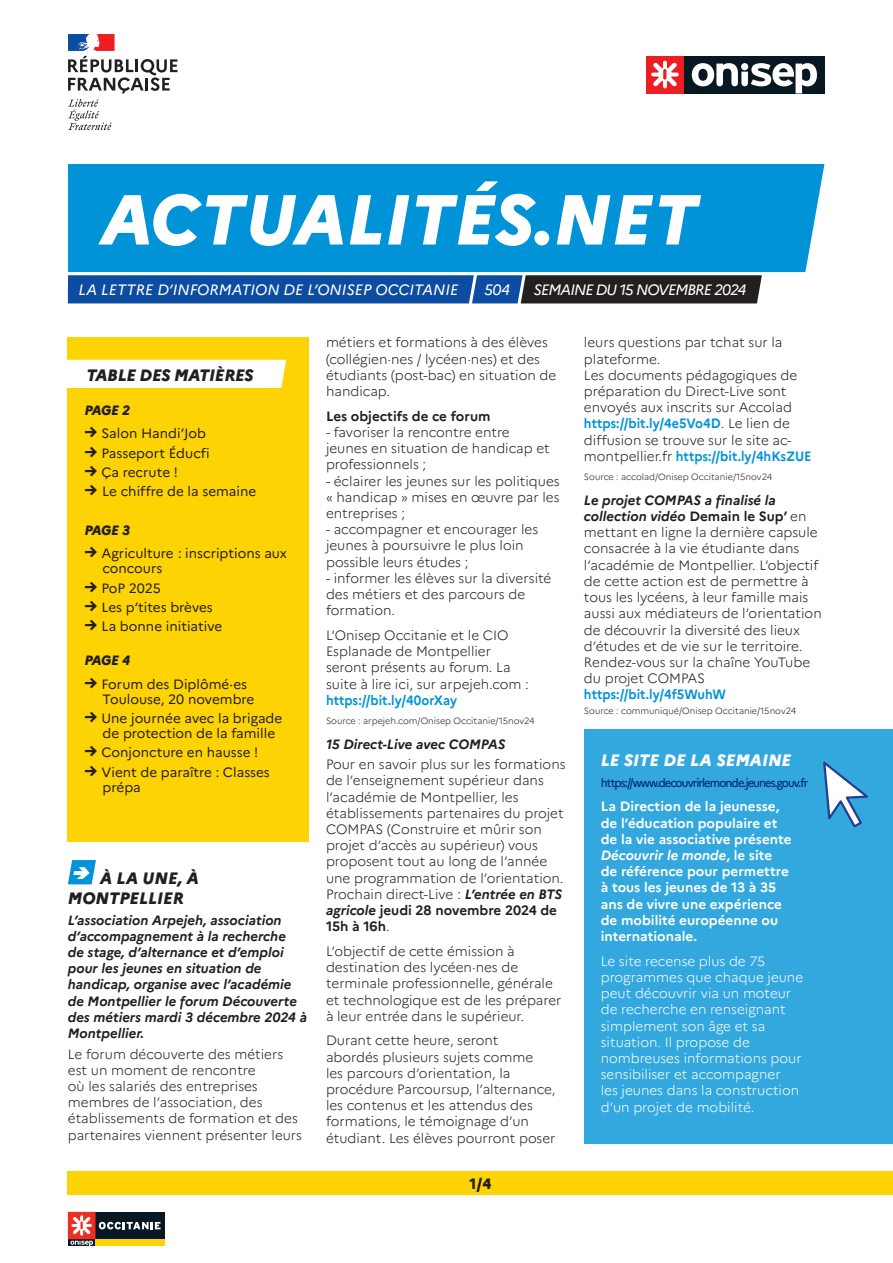
<style>
.page{position:relative;width:893px;height:1263px;background:#fff}
.page>*{position:absolute;margin:0;border:0;box-sizing:border-box;transform-origin:0 0}
.t1{font:italic 800 70.5px "Marianne";color:#fff}
.TITRE{font:italic 800 16.5px/19.8px "Marianne";color:#231f20}
.TITRE-2{font:italic 800 16.5px "Marianne";color:#fff}
.Tx_Courant{font:italic 800 16.5px "Marianne";letter-spacing:-.015em;color:#231f20}
.TITRE-3{font:italic 15px "Marianne";color:#fff}
.TITRE-4{font:italic 15px "Marianne";letter-spacing:-.06em;color:#fff}
.t2{font:800 15px "Marianne";color:#231f20}
.TEXTE_COURANT{font:300 13.5px/16.2px "Marianne";color:#231f20}
.t3{font:13.5px/15px "Marianne";color:#231f20}
.TEXTE_COURANT-2{font:italic 700 13.5px/16.2px "Marianne";color:#231f20}
.TEXTE_COURANT-3{font:300 13.5px/16.2px "Marianne";color:#fff}
.TEXTE_COURANT-4{font:700 13.5px/16.2px "Marianne";color:#fff}
.TEXTE_COURANT-5{font:700 13.5px "Marianne";color:#231f20}
.t4{font:italic 800 13.5px "Marianne";letter-spacing:-.05em;color:#231f20}
.TITRE-5{font:500 12px "Marianne";letter-spacing:-.08em;color:#002c76;scale:.93 1}
.TITRE-6{font:300 9px "Marianne";color:#231f20}
.s1{font-weight:800;font-style:italic;font-size:16.5px}
.s2{font-weight:700;color:#0093d8}
.s3{font-weight:700;font-style:italic}
.s4{font-weight:700}
.s5{font-style:italic}
</style>
<div class="page">
<div style="left:68px;top:164px;width:756px;height:108px;background:#0093d8"></div>
<svg style="left:67px;top:275px;width:695px;height:28px;background:#1a4177"></svg>
<div style="left:68px;top:1239px;width:27px;height:7px;background:#071822"></div>
<div style="left:95px;top:1212px;width:70px;height:27px;background:#071822"></div>
<div style="left:95px;top:1239px;width:70px;height:7px;background:#fed304"></div>
<div style="left:68px;top:1212px;width:27px;height:27px;background:#ee2e22"></div>
<svg style="left:70px;top:1215px;width:23px;height:31px"></svg>
<svg style="left:99px;top:1222px;width:62px;height:7px"></svg>
<svg style="left:68px;top:99px;width:44px;height:31px"></svg>
<svg style="left:68px;top:34px;width:109px;height:59px"></svg>
<div style="left:68px;top:337px;width:241px;height:505px;background:#fed304"></div>
<div style="left:584px;top:729px;width:309px;height:415px;background:#33a8df"></div>
<div style="left:68px;top:360px;width:218px;height:28px;background:#fff"></div>
<div style="left:68px;top:1171px;width:825px;height:24px;background:#fed304"></div>
<svg style="left:823px;top:761px;width:45px;height:67px"></svg>
<div style="left:684px;top:56px;width:141px;height:37px;background:#071822"></div>
<svg style="left:692px;top:63px;width:125px;height:30px"></svg>
<div style="left:646px;top:56px;width:38px;height:37px;background:#ee1d23"></div>
<svg style="left:651px;top:61px;width:28px;height:27px"></svg>
<svg style="left:68px;top:860px;width:28px;height:24px"></svg>
<p class="t1" style="left:101px;top:176px;width:598px">ACTUALITÉS.NET</p>
<p class="TITRE-3" style="left:79px;top:280px;width:381px">LA LETTRE D’INFORMATION DE L’ONISEP OCCITANIE</p>
<p class="TITRE-3" style="left:484px;top:280px;width:28px">504</p>
<p class="TITRE-4" style="left:533px;top:280px;width:214px">SEMAINE DU 15 NOVEMBRE 2024</p>
<p class="Tx_Courant" style="left:86px;top:365px;width:169px">TABLE DES MATIÈRES</p>
<p class="t4" style="left:85px;top:402px;width:47px">PAGE 2</p>
<p class="t3" style="left:85px;top:426px;width:123px"><span class="s1">→</span> Salon Handi’Job</p>
<p class="t3" style="left:85px;top:445px;width:127px"><span class="s1">→</span> Passeport Éducfi</p>
<p class="t3" style="left:85px;top:465px;width:95px"><span class="s1">→</span> Ça recrute !</p>
<p class="t3" style="left:85px;top:484px;width:173px"><span class="s1">→</span> Le chiffre de la semaine</p>
<p class="t4" style="left:85px;top:522px;width:47px">PAGE 3</p>
<p class="t3" style="left:103px;top:546px;width:186px;text-indent:-18px"><span class="s1">→</span> Agriculture : inscriptions aux concours</p>
<p class="t3" style="left:85px;top:580px;width:78px"><span class="s1">→</span> PoP 2025</p>
<p class="t3" style="left:85px;top:599px;width:130px"><span class="s1">→</span> Les p’tites brèves</p>
<p class="t3" style="left:85px;top:619px;width:139px"><span class="s1">→</span> La bonne initiative</p>
<p class="t4" style="left:85px;top:652px;width:47px">PAGE 4</p>
<p class="t3" style="left:103px;top:676px;width:153px;text-indent:-18px"><span class="s1">→</span> Forum des Diplômé·es<br>Toulouse, 20 novembre</p>
<p class="t3" style="left:103px;top:711px;width:181px;text-indent:-18px"><span class="s1">→</span> Une journée avec la brigade de protection de la famille</p>
<p class="t3" style="left:85px;top:745px;width:175px"><span class="s1">→</span> Conjoncture en hausse !</p>
<p class="t3" style="left:103px;top:764px;width:169px;text-indent:-18px"><span class="s1">→</span> Vient de paraître : Classes prépa</p>
<p class="TITRE" style="left:68px;top:868px;width:132px;text-indent:32px">À LA UNE, À<br>MONTPELLIER</p>
<p class="TEXTE_COURANT-2" style="left:68px;top:912px;width:241px">L’association Arpejeh, association d’accompagnement à la recherche<br>de stage, d’alternance et d’emploi pour les jeunes en situation de handicap, organise avec l’académie de Montpellier le forum Découverte des métiers mardi 3 décembre 2024 à<br>Montpellier.</p>
<p class="TEXTE_COURANT" style="left:68px;top:1045px;width:236px">Le forum découverte des métiers est un moment de rencontre<br>où les salariés des entreprises membres de l’association, des établissements de formation et des partenaires viennent présenter leurs</p>
<p class="TEXTE_COURANT" style="left:326px;top:334px;width:232px">métiers et formations à des élèves (collégien·nes / lycéen·nes) et des étudiants (post-bac) en situation de handicap.</p>
<p class="TEXTE_COURANT-5" style="left:326px;top:408px;width:166px">Les objectifs de ce forum</p>
<p class="TEXTE_COURANT" style="left:326px;top:424px;width:225px">- favoriser la rencontre entre jeunes en situation de handicap et professionnels ;</p>
<p class="TEXTE_COURANT" style="left:326px;top:473px;width:235px;text-align:justify">- éclairer les jeunes sur les politiques « handicap » mises en œuvre par les entreprises ;</p>
<p class="TEXTE_COURANT" style="left:326px;top:521px;width:214px">- accompagner et encourager les jeunes à poursuivre le plus loin possible leurs études ;</p>
<p class="TEXTE_COURANT" style="left:326px;top:570px;width:227px">- informer les élèves sur la diversité des métiers et des parcours de formation.</p>
<p class="TEXTE_COURANT" style="left:326px;top:627px;width:204px">L’Onisep Occitanie et le CIO<br>Esplanade de Montpellier seront présents au forum. La suite à lire ici, sur arpejeh.com : <span class="s2">https://bit.ly/40orXay</span></p>
<p class="TITRE-6" style="left:326px;top:715px;width:210px">Source : arpejeh.com/Onisep Occitanie/15nov24</p>
<p class="TEXTE_COURANT-2" style="left:326px;top:736px;width:181px">15 Direct-Live avec COMPAS</p>
<p class="TEXTE_COURANT" style="left:326px;top:756px;width:241px">Pour en savoir plus sur les formations de l’enseignement supérieur dans l’académie de Montpellier, les établissements partenaires du projet<br>COMPAS (Construire et mûrir son projet d’accès au supérieur) vous proposent tout au long de l’année une programmation de l’orientation.<br>Prochain direct-Live : <span class="s3">L’entrée en BTS agricole</span> <span class="s4">jeudi 28 novembre 2024 de<br>15h à 16h</span>.</p>
<p class="TEXTE_COURANT" style="left:326px;top:943px;width:237px">L’objectif de cette émission à destination des lycéen·nes de terminale professionnelle, générale et technologique est de les préparer à leur entrée dans le supérieur.</p>
<p class="TEXTE_COURANT" style="left:326px;top:1032px;width:231px">Durant cette heure, seront<br>abordés plusieurs sujets comme<br>les parcours d’orientation, la procédure Parcoursup, l’alternance, les contenus et les attendus des formations, le témoignage d’un étudiant. Les élèves pourront poser</p>
<p class="t2" style="left:469px;top:1174px;width:23px">1/4</p>
<p class="TEXTE_COURANT" style="left:584px;top:334px;width:229px">leurs questions par tchat sur la plateforme.<br>Les documents pédagogiques de préparation du Direct-Live sont envoyés aux inscrits sur Accolad <span class="s2">https://bit.ly/4e5Vo4D</span>. Le lien de diffusion se trouve sur le site ac&shy;montpellier.fr <span class="s2">https://bit.ly/4hKsZUE</span></p>
<p class="TITRE-6" style="left:584px;top:471px;width:190px">Source : accolad/Onisep Occitanie/15nov24</p>
<p class="TEXTE_COURANT" style="left:584px;top:492px;width:239px"><span class="s3">Le projet COMPAS a finalisé la collection vidéo</span> <span class="s4">Demain le Sup’</span> en mettant en ligne la dernière capsule consacrée à la vie étudiante dans l’académie de Montpellier. L’objectif de cette action est de permettre à tous les lycéens, à leur famille mais aussi aux médiateurs de l’orientation de découvrir la diversité des lieux d’études et de vie sur le territoire.<br>Rendez-vous sur la chaîne YouTube du projet COMPAS <span class="s2">https://bit.ly/4f5WuhW</span></p>
<p class="TITRE-6" style="left:584px;top:706px;width:214px">Source : communiqué/Onisep Occitanie/15nov24</p>
<p class="TITRE-2" style="left:601px;top:750px;width:192px">LE SITE DE LA SEMAINE</p>
<p class="TITRE-5" style="left:601px;top:775px;width:225px">https://www.decouvrirlemonde.jeunes.gouv.fr</p>
<p class="TEXTE_COURANT-4" style="left:601px;top:798px;width:192px">La Direction de la jeunesse, de l’éducation populaire et de la vie associative présente<br><span class="s5">Découvrir le monde</span>, le site de référence pour permettre à tous les jeunes de 13 à 35 ans de vivre une expérience de mobilité européenne ou internationale.</p>
<p class="TEXTE_COURANT-3" style="left:601px;top:953px;width:204px">Le site recense plus de 75 programmes que chaque jeune peut découvrir via un moteur de recherche en renseignant simplement son âge et sa situation. Il propose de nombreuses informations pour sensibiliser et accompagner<br>les jeunes dans la construction d’un projet de mobilité.</p>
</div>
